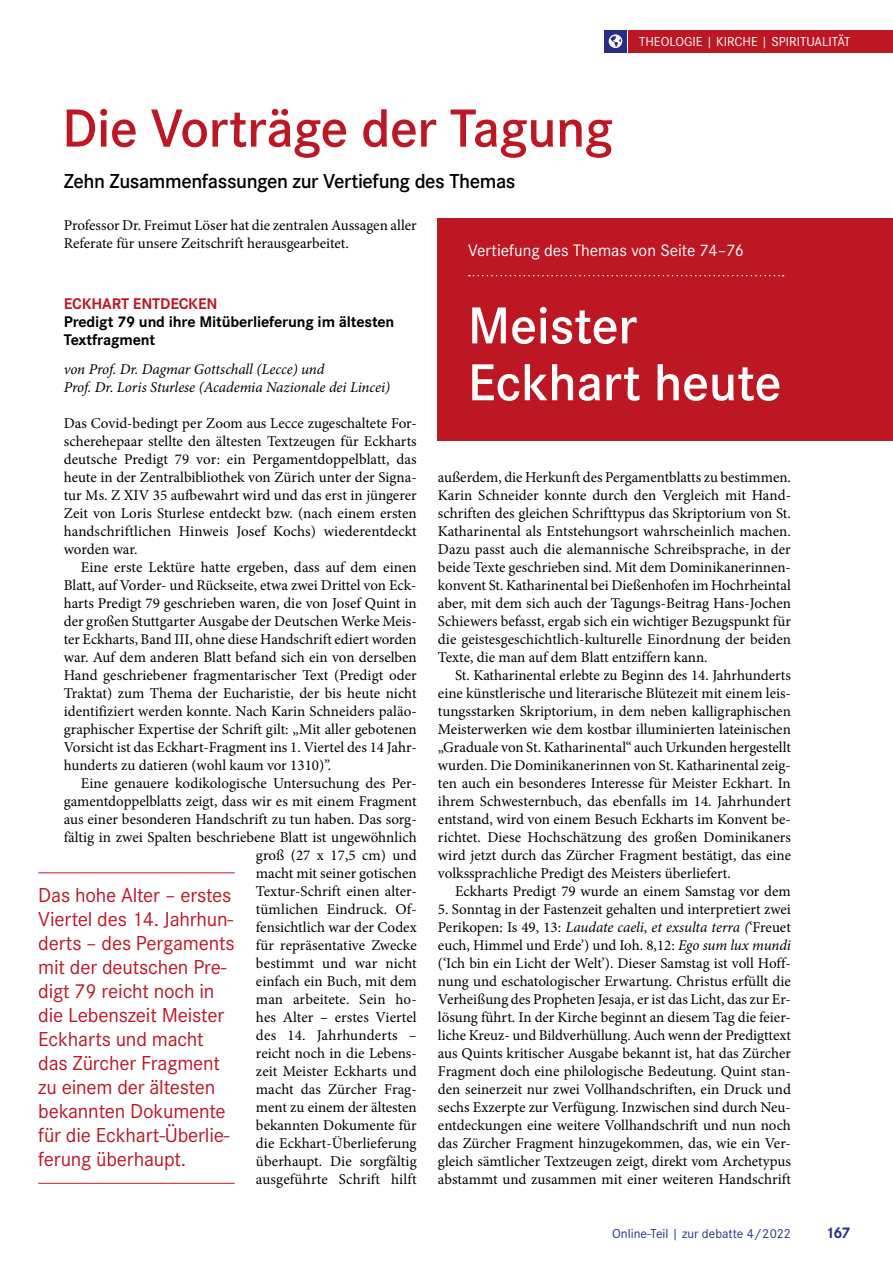
<style>
.page{position:relative;width:893px;height:1263px;background:#fff}
.page>*{position:absolute;margin:0;border:0;box-sizing:border-box;transform-origin:0 0}
.t1{font:600 55.65px "Corporate S";letter-spacing:-.01em;color:#bd1724}
.t2{font:600 53.85px/56.8px "Corporate S";letter-spacing:-.005em;color:#fff}
.t3{font:21px/24px "Corporate S";letter-spacing:-.01em;color:#bd1724}
.t4{font:600 21px "Corporate S";letter-spacing:-.02em;color:#000}
.t5{font:17.25px "Corporate S";color:#fff}
.t6{font:700 16.05px/18px "Corporate S";letter-spacing:-.01em;color:#000}
.t7{font:700 16.05px "Corporate S";letter-spacing:-.01em;color:#bd1724}
.t8{font:700 16.05px "Corporate S";color:#21348c}
.t9{font:15px/18px "Minion Pro";color:#000;text-align:justify}
.t10{font:italic 15px/18px "Minion Pro";letter-spacing:-.005em;color:#000}
.t11{font:13.5px "Corporate S";color:#fff}
.t12{font:13.5px "Corporate S";color:#21348c}
.s1{font-style:italic}
</style>
<div class="page">
<div style="left:438px;top:218px;width:455px;height:222px;background:#bd1724"></div>
<svg style="left:469px;top:275px;width:315px;height:1px"></svg>
<hr style="left:38px;top:872px;width:197px;height:1px;background:#bd1724">
<hr style="left:38px;top:1183px;width:197px;height:1px;background:#bd1724">
<div style="left:604px;top:30px;width:23px;height:23px;background:#282c82"></div>
<svg style="left:609px;top:34px;width:13px;height:14px"></svg>
<div style="left:628px;top:30px;width:265px;height:23px;background:#bd1724"></div>
<h1 class="t1" style="left:62px;top:91px;width:552px">Die Vorträge der Tagung</h1>
<h3 class="t4" style="left:64px;top:167px;width:453px">Zehn Zusammenfassungen zur Vertiefung des Themas</h3>
<p class="t11" style="left:639px;top:32px;width:213px">THEOLOGIE | KIRCHE | SPIRITUALITÄT</p>
<p class="t9" style="left:64px;top:216px;width:354px">Professor Dr. Freimut Löser hat die zentralen Aussagen aller<br>Referate für unsere Zeitschrift herausgearbeitet.</p>
<p class="t7" style="left:64px;top:293px;width:155px">ECKHART ENTDECKEN</p>
<p class="t6" style="left:64px;top:312px;width:332px">Predigt 79 und ihre Mitüberlieferung im ältesten<br>Textfragment</p>
<p class="t10" style="left:64px;top:360px;width:328px">von Prof. Dr. Dagmar Gottschall (Lecce) und<br>Prof. Dr. Loris Sturlese (Academia Nazionale dei Lincei)</p>
<p class="t9" style="left:64px;top:414px;width:354px">Das Covid-bedingt per Zoom aus Lecce zugeschaltete For&shy;scherehepaar stellte den ältesten Textzeugen für Eckharts deutsche Predigt 79 vor: ein Pergamentdoppelblatt, das heute in der Zentralbibliothek von Zürich unter der Signa&shy;tur Ms. Z XIV 35 aufbewahrt wird und das erst in jüngerer Zeit von Loris Sturlese entdeckt bzw. (nach einem ersten handschriftlichen Hinweis Josef Kochs) wiederentdeckt worden war.</p>
<p class="t9" style="left:64px;top:558px;width:355px;text-indent:17px">Eine erste Lektüre hatte ergeben, dass auf dem einen Blatt, auf Vorder- und Rückseite, etwa zwei Drittel von Eck&shy;harts Predigt 79 geschrieben waren, die von Josef Quint in der großen Stuttgarter Ausgabe der Deutschen Werke Meis&shy;ter Eckharts, Band III, ohne diese Handschrift ediert worden war. Auf dem anderen Blatt befand sich ein von derselben Hand geschriebener fragmentarischer Text (Predigt oder Traktat) zum Thema der Eucharistie, der bis heute nicht identifiziert werden konnte. Nach Karin Schneiders paläo&shy;graphischer Expertise der Schrift gilt: „Mit aller gebotenen Vorsicht ist das Eckhart-Fragment ins 1. Viertel des 14 Jahr&shy;hunderts zu datieren (wohl kaum vor 1310)”.</p>
<p class="t9" style="left:64px;top:774px;width:354px;text-align:right">Eine genauere kodikologische Untersuchung des Per&shy;gamentdoppelblatts zeigt, dass wir es mit einem Fragment aus einer besonderen Handschrift zu tun haben. Das sorg&shy;fältig in zwei Spalten beschriebene Blatt ist ungewöhnlich groß (27 x 17,5 cm) und<br>macht mit seiner gotischen<br>Textur-Schrift einen alter-<br>tümlichen Eindruck. Of-<br>fensichtlich war der Codex<br>für repräsentative Zwecke<br>bestimmt und war nicht<br>einfach ein Buch, mit dem<br>man arbeitete. Sein ho-<br>hes Alter – erstes Viertel<br>des 14. Jahrhunderts –<br>reicht noch in die Lebens-<br>zeit Meister Eckharts und<br>macht das Zürcher Frag-<br>ment zu einem der ältesten<br>bekannten Dokumente für<br>die Eckhart-Überlieferung<br>überhaupt. Die sorgfältig<br>ausgeführte Schrift hilft</p>
<p class="t3" style="left:38px;top:882px;width:198px">Das hohe Alter – erstes<br>Viertel des 14. Jahrhun&shy;derts – des Pergaments mit der deutschen Pre&shy;digt 79 reicht noch in die Lebenszeit Meister<br>Eckharts und macht das Zürcher Fragment zu einem der ältesten bekannten Dokumente für die Eckhart-Überlie&shy;ferung überhaupt.</p>
<p class="t5" style="left:468px;top:239px;width:277px">Vertiefung des Themas von Seite 74–76</p>
<h2 class="t2" style="left:468px;top:295px;width:315px">Meister<br>Eckhart heute</h2>
<p class="t9" style="left:438px;top:468px;width:355px">außerdem, die Herkunft des Pergamentblatts zu bestimmen.<br>Karin Schneider konnte durch den Vergleich mit Hand&shy;schriften des gleichen Schrifttypus das Skriptorium von St.<br>Katharinental als Entstehungsort wahrscheinlich machen.<br>Dazu passt auch die alemannische Schreibsprache, in der beide Texte geschrieben sind. Mit dem Dominikanerinnen&shy;konvent St. Katharinental bei Dießenhofen im Hochrheintal aber, mit dem sich auch der Tagungs-Beitrag Hans-Jochen Schiewers befasst, ergab sich ein wichtiger Bezugspunkt für die geistesgeschichtlich-kulturelle Einordnung der beiden Texte, die man auf dem Blatt entziffern kann.</p>
<p class="t9" style="left:438px;top:666px;width:355px;text-indent:17px">St. Katharinental erlebte zu Beginn des 14. Jahrhunderts eine künstlerische und literarische Blütezeit mit einem leis&shy;tungsstarken Skriptorium, in dem neben kalligraphischen Meisterwerken wie dem kostbar illuminierten lateinischen „Graduale von St. Katharinental“ auch Urkunden hergestellt wurden. Die Dominikanerinnen von St. Katharinental zeig&shy;ten auch ein besonderes Interesse für Meister Eckhart. In ihrem Schwesternbuch, das ebenfalls im 14. Jahrhundert entstand, wird von einem Besuch Eckharts im Konvent be&shy;richtet. Diese Hochschätzung des großen Dominikaners wird jetzt durch das Zürcher Fragment bestätigt, das eine volkssprachliche Predigt des Meisters überliefert.</p>
<p class="t9" style="left:455px;top:882px;width:337px">Eckharts Predigt 79 wurde an einem Samstag vor dem</p>
<p class="t9" style="left:438px;top:900px;width:354px">5. Sonntag in der Fastenzeit gehalten und interpretiert zwei Perikopen: Is 49, 13: <span class="s1">Laudate caeli</span>, <span class="s1">et exsulta terra (</span>‘Freuet euch, Himmel und Erde’) und Ioh. 8,12: <span class="s1">Ego sum lux mundi </span>(‘Ich bin ein Licht der Welt’). Dieser Samstag ist voll Hoff&shy;nung und eschatologischer Erwartung. Christus erfüllt die Verheißung des Propheten Jesaja, er ist das Licht, das zur Er&shy;lösung führt. In der Kirche beginnt an diesem Tag die feier&shy;liche Kreuz- und Bildverhüllung. Auch wenn der Predigttext aus Quints kritischer Ausgabe bekannt ist, hat das Zürcher Fragment doch eine philologische Bedeutung. Quint stan&shy;den seinerzeit nur zwei Vollhandschriften, ein Druck und sechs Exzerpte zur Verfügung. Inzwischen sind durch Neu&shy;entdeckungen eine weitere Vollhandschrift und nun noch das Zürcher Fragment hinzugekommen, das, wie ein Ver&shy;gleich sämtlicher Textzeugen zeigt, direkt vom Archetypus abstammt und zusammen mit einer weiteren Handschrift</p>
<p class="t12" style="left:612px;top:1224px;width:180px">Online-Teil | zur debatte 4/2022</p>
<p class="t8" style="left:825px;top:1221px;width:27px">167</p>
</div>
